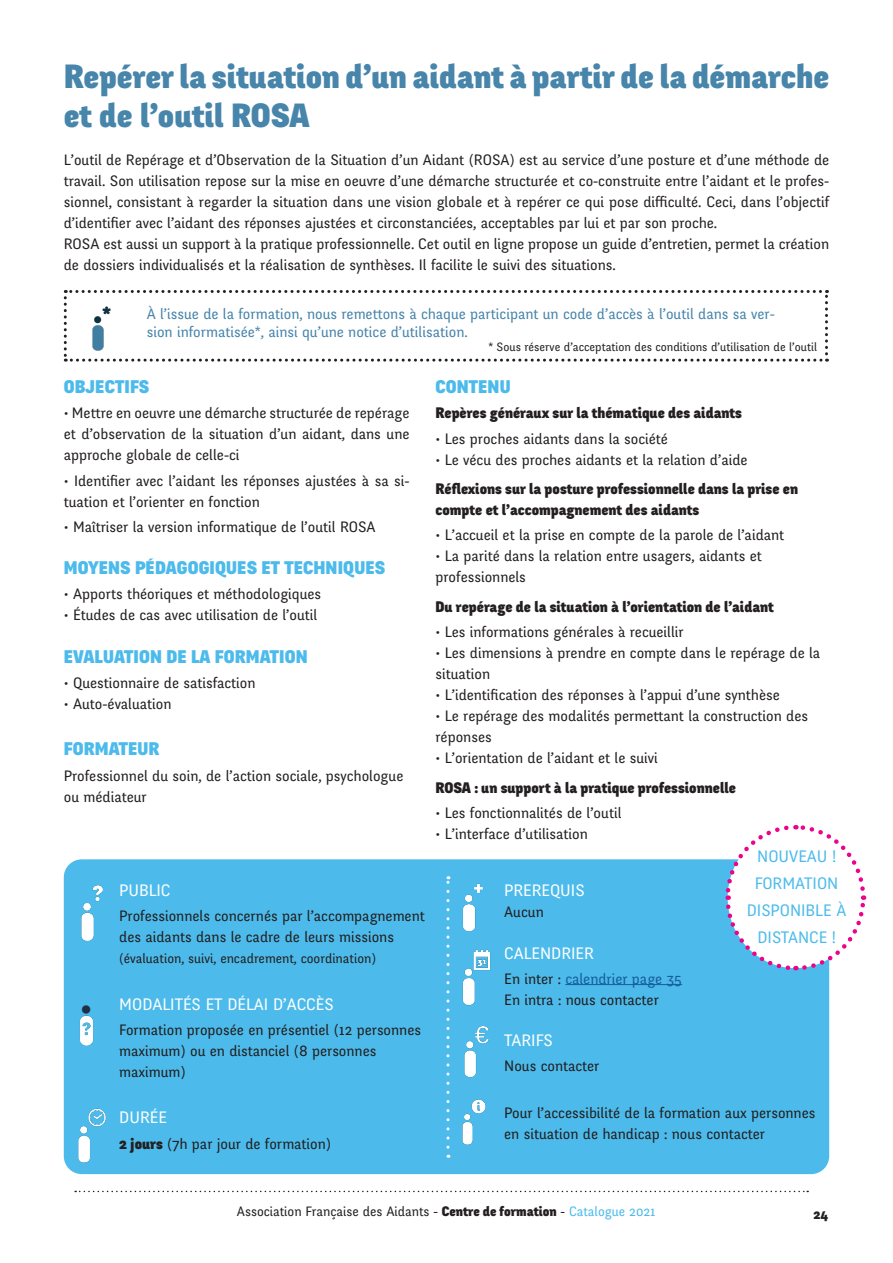
<style>
.page{position:relative;width:893px;height:1263px;background:#fff}
.page>*{position:absolute;margin:0;border:0;box-sizing:border-box;transform-origin:0 0}
.t1{font:900 33px/39.6px "Fengardo Neue";color:#4785aa}
.t2{font:900 18px "Fengardo Neue";letter-spacing:.01em;color:#4cbbeb}
.t3{font:16.5px "Fengardo Neue";color:#fff}
.t4{font:16.5px/27px "Fengardo Neue";color:#4cbbeb;text-align:center}
.t5{font:15px/21px "Fengardo Neue";color:#231f20}
.t6{font:900 15px/21px "Fengardo Neue";color:#231f20}
.t7{font:15px/18px "Fengardo Neue";color:#4785aa}
.t8{font:15px "Fengardo Neue";color:#175d9e}
.t9{font:13.5px "Fengardo Neue";color:#231f20}
.t10{font:900 13.5px "Fengardo Neue";color:#231f20}
.t11{font:12px "Fengardo Neue";color:#231f20}
.s1{font-weight:900}
.s2{color:#231f20}
.s3{color:#4cbbeb}
</style>
<div class="page">
<svg style="left:75px;top:1191px;width:733px;height:1px"></svg>
<div style="left:64px;top:859px;width:765px;height:315px;background:#4cbbeb;border-radius:18px"></div>
<svg style="left:446px;top:1091px;width:3px;height:56px"></svg>
<svg style="left:723px;top:825px;width:144px;height:148px"></svg>
<svg style="left:64px;top:290px;width:764px;height:72px"></svg>
<img style="left:67px;top:293px;width:69px;height:69px">
<img style="left:63px;top:1098px;width:43px;height:75px">
<img style="left:63px;top:873px;width:40px;height:79px">
<img style="left:63px;top:962px;width:31px;height:127px">
<img style="left:446px;top:944px;width:45px;height:141px">
<img style="left:446px;top:876px;width:37px;height:63px">
<hr style="left:565px;top:984px;width:117px;height:1px;background:#175d9e">
<img style="left:462px;top:1099px;width:24px;height:46px">
<p class="t1" style="left:64px;top:57px;width:767px">Repérer la situation d’un aidant à partir de la démarche et de l’outil ROSA</p>
<p class="t5" style="left:64px;top:150px;width:767px;text-align:justify">L’outil de Repérage et d’Observation de la Situation d’un Aidant (ROSA) est au service d’une posture et d’une méthode de travail. Son utilisation repose sur la mise en oeuvre d’une démarche structurée et co-construite entre l’aidant et le profes&shy;sionnel, consistant à regarder la situation dans une vision globale et à repérer ce qui pose difficulté. Ceci, dans l’objectif d’identifier avec l’aidant des réponses ajustées et circonstanciées, acceptables par lui et par son proche.</p>
<p class="t5" style="left:64px;top:234px;width:767px">ROSA est aussi un support à la pratique professionnelle. Cet outil en ligne propose un guide d’entretien, permet la création de dossiers individualisés et la réalisation de synthèses. Il facilite le suivi des situations.</p>
<p class="t7" style="left:147px;top:305px;width:630px">À l’issue de la formation, nous remettons à chaque participant un code d’accès à l’outil dans sa ver&shy;sion informatisée*, ainsi qu’une notice d’utilisation.</p>
<p class="t11" style="left:488px;top:340px;width:330px">* Sous réserve d’acceptation des conditions d’utilisation de l’outil</p>
<p class="t2" style="left:435px;top:377px;width:77px">CONTENU</p>
<p class="t6" style="left:435px;top:403px;width:308px">Repères généraux sur la thématique des aidants</p>
<p class="t5" style="left:435px;top:428px;width:234px">• Les proches aidants dans la société</p>
<p class="t5" style="left:435px;top:449px;width:314px">• Le vécu des proches aidants et la relation d’aide</p>
<p class="t6" style="left:435px;top:479px;width:364px">Réflexions sur la posture professionnelle dans la prise en compte et l’accompagnement des aidants</p>
<p class="t5" style="left:435px;top:525px;width:350px">• L’accueil et la prise en compte de la parole de l’aidant</p>
<p class="t5" style="left:435px;top:546px;width:328px">• La parité dans la relation entre usagers, aidants et</p>
<p class="t5" style="left:435px;top:567px;width:92px">professionnels</p>
<p class="t6" style="left:435px;top:597px;width:340px">Du repérage de la situation à l’orientation de l’aidant</p>
<p class="t5" style="left:435px;top:622px;width:250px">• Les informations générales à recueillir</p>
<p class="t5" style="left:435px;top:643px;width:386px">• Les dimensions à prendre en compte dans le repérage de la situation</p>
<p class="t5" style="left:435px;top:685px;width:346px">• L’identification des réponses à l’appui d’une synthèse</p>
<p class="t5" style="left:435px;top:706px;width:374px">• Le repérage des modalités permettant la construction des réponses</p>
<p class="t5" style="left:435px;top:748px;width:224px">• L’orientation de l’aidant et le suivi</p>
<p class="t6" style="left:435px;top:777px;width:302px">ROSA : un support à la pratique professionnelle</p>
<p class="t5" style="left:435px;top:802px;width:187px">• Les fonctionnalités de l’outil</p>
<p class="t5" style="left:435px;top:823px;width:154px">• L’interface d’utilisation</p>
<p class="t2" style="left:64px;top:377px;width:87px">OBJECTIFS</p>
<p class="t5" style="left:64px;top:403px;width:347px;text-align:justify">• Mettre en oeuvre une démarche structurée de repérage et d’observation de la situation d’un aidant, dans une approche globale de celle-ci</p>
<p class="t5" style="left:64px;top:470px;width:347px">• Identifier avec l’aidant les réponses ajustées à sa si&shy;tuation et l’orienter en fonction</p>
<p class="t5" style="left:64px;top:516px;width:313px">• Maîtriser la version informatique de l’outil ROSA</p>
<p class="t2" style="left:64px;top:558px;width:323px">MOYENS PÉDAGOGIQUES ET TECHNIQUES</p>
<p class="t5" style="left:64px;top:584px;width:259px">• Apports théoriques et méthodologiques</p>
<p class="t5" style="left:64px;top:605px;width:255px">• Études de cas avec utilisation de l’outil</p>
<p class="t2" style="left:64px;top:646px;width:245px">EVALUATION DE LA FORMATION</p>
<p class="t5" style="left:64px;top:672px;width:193px">• Questionnaire de satisfaction</p>
<p class="t5" style="left:64px;top:693px;width:109px">• Auto-évaluation</p>
<p class="t2" style="left:64px;top:739px;width:97px">FORMATEUR</p>
<p class="t5" style="left:64px;top:765px;width:341px">Professionnel du soin, de l’action sociale, psychologue ou médiateur</p>
<p class="t3" style="left:119px;top:881px;width:53px">PUBLIC</p>
<p class="t5" style="left:119px;top:906px;width:307px">Professionnels concernés par l’accompagnement des aidants dans le cadre de leurs missions</p>
<p class="t9" style="left:119px;top:951px;width:258px">(évaluation, suivi, encadrement, coordination)</p>
<p class="t3" style="left:119px;top:994px;width:216px">MODALITÉS ET DÉLAI D’ACCÈS</p>
<p class="t5" style="left:119px;top:1019px;width:303px">Formation proposée en présentiel (12 personnes maximum) ou en distanciel (8 personnes maximum)</p>
<p class="t3" style="left:119px;top:1108px;width:49px">DURÉE</p>
<p class="t5" style="left:119px;top:1133px;width:213px"><span class="s1">2 jours</span> (7h par jour de formation)</p>
<p class="t4" style="left:747px;top:843px;width:101px">NOUVEAU !<br>FORMATION<br>DISPONIBLE À<br>DISTANCE !</p>
<p class="t3" style="left:504px;top:880px;width:82px">PREREQUIS</p>
<p class="t5" style="left:504px;top:901px;width:41px">Aucun</p>
<p class="t3" style="left:504px;top:944px;width:91px">CALENDRIER</p>
<p class="t8" style="left:504px;top:970px;width:179px"><span class="s2">En inter :</span> calendrier page 35</p>
<p class="t5" style="left:504px;top:990px;width:156px">En intra : nous contacter</p>
<p class="t3" style="left:504px;top:1031px;width:50px">TARIFS</p>
<p class="t5" style="left:504px;top:1056px;width:97px">Nous contacter</p>
<p class="t5" style="left:504px;top:1102px;width:313px">Pour l’accessibilité de la formation aux personnes en situation de handicap : nous contacter</p>
<p class="t9" style="left:237px;top:1204px;width:420px">Association Française des Aidants - <span class="s1">Centre de formation</span> - <span class="s3">Catalogue 2021</span></p>
<p class="t10" style="left:813px;top:1206px;width:16px">24</p>
</div>
